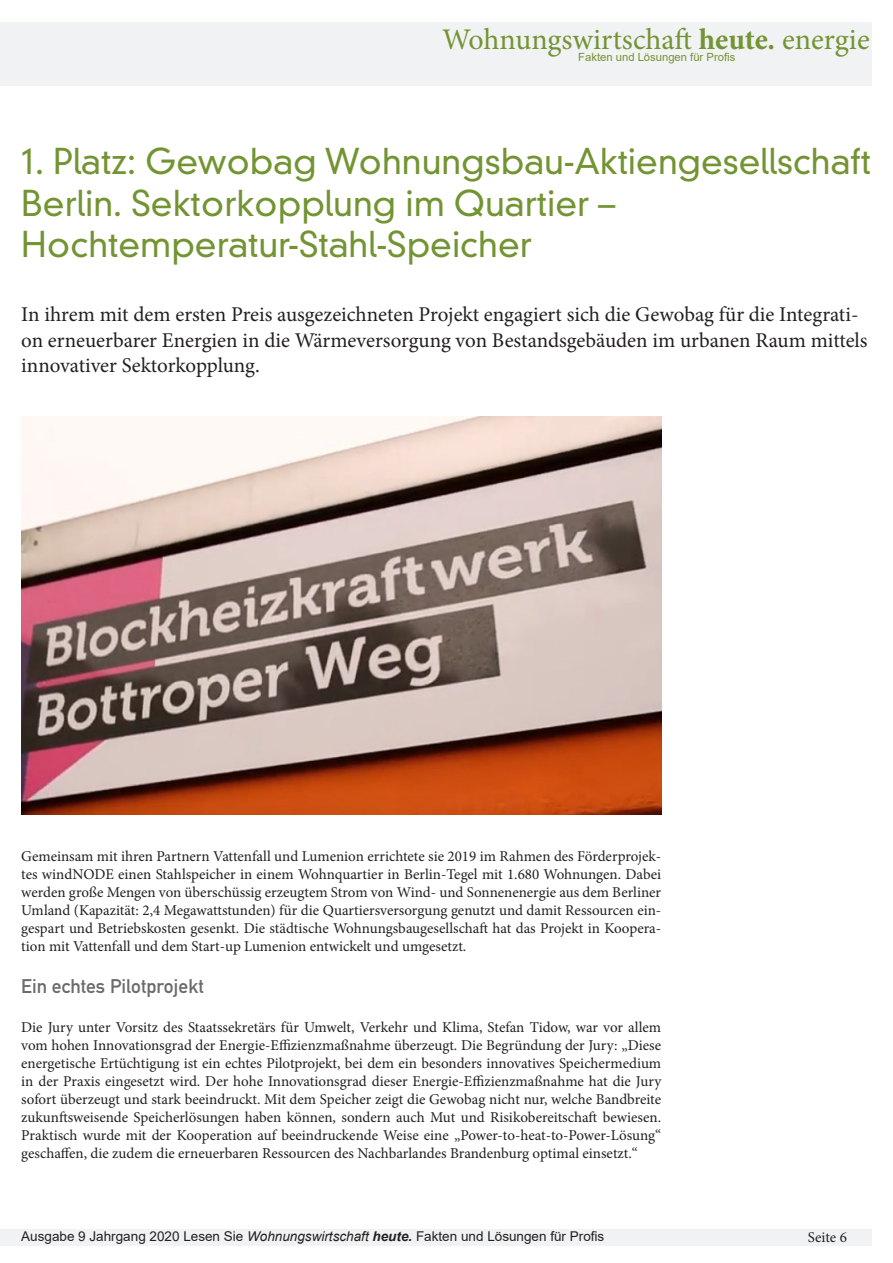
<style>
.page{position:relative;width:893px;height:1263px;background:#fff}
.page>*{position:absolute;margin:0;border:0;box-sizing:border-box;transform-origin:0 0}
.t1{font:300 34.5px/41.4px "DIN Neuzeit Grotesk Std";color:#739433}
.t2{font:30px "Minion Pro";color:#739433}
.t3{font:21px/25.2px "Minion Pro";color:#231f20}
.t4{font:19.5px "DIN Mittelschrift Std";color:#6b6b6b}
.t5{font:15px/18px "Minion Pro";color:#231f20;text-align:justify}
.t6{font:13.5px "Arial";color:#231f20}
.t7{font:11.25px "Arial";color:#739433}
.s1{font-weight:700}
.s2{font-style:italic}
.s3{font-weight:700;font-style:italic}
</style>
<div class="page">
<div style="left:0;top:22px;width:872px;height:64px;background:#f1f2f3"></div>
<div style="left:0;top:1229px;width:872px;height:17px;background:#f1f2f3"></div>
<img style="left:21px;top:417px;width:640px;height:397px">
<p class="t2" style="left:442px;top:20px;width:429px">Wohnungswirtschaft <span class="s1">heute.</span> energie</p>
<p class="t7" style="left:578px;top:49px;width:158px">Fakten und Lösungen für Profis</p>
<p class="t1" style="left:21px;top:141px;width:851px">1. Platz: Gewobag Wohnungsbau-Aktiengesellschaft<br>Berlin. Sektorkopplung im Quartier –</p>
<p class="t1" style="left:21px;top:224px;width:512px">Hochtemperatur-Stahl-Speicher</p>
<p class="t3" style="left:21px;top:302px;width:848px">In ihrem mit dem ersten Preis ausgezeichneten Projekt engagiert sich die Gewobag für die Integrati&shy;on erneuerbarer Energien in die Wärmeversorgung von Bestandsgebäuden im urbanen Raum mittels innovativer Sektorkopplung.</p>
<p class="t5" style="left:21px;top:848px;width:641px">Gemeinsam mit ihren Partnern Vattenfall und Lumenion errichtete sie 2019 im Rahmen des Förderprojek&shy;tes windNODE einen Stahlspeicher in einem Wohnquartier in Berlin-Tegel mit 1.680 Wohnungen. Dabei werden große Mengen von überschüssig erzeugtem Strom von Wind- und Sonnenenergie aus dem Berliner Umland (Kapazität: 2,4 Megawattstunden) für die Quartiersversorgung genutzt und damit Ressourcen ein&shy;gespart und Betriebskosten gesenkt. Die städtische Wohnungsbaugesellschaft hat das Projekt in Koopera&shy;tion mit Vattenfall und dem Start-up Lumenion entwickelt und umgesetzt.</p>
<p class="t4" style="left:21px;top:974px;width:184px">Ein echtes Pilotprojekt</p>
<p class="t5" style="left:21px;top:1019px;width:641px">Die Jury unter Vorsitz des Staatssekretärs für Umwelt, Verkehr und Klima, Stefan Tidow, war vor allem vom hohen Innovationsgrad der Energie-Effizienzmaßnahme überzeugt. Die Begründung der Jury: „Diese energetische Ertüchtigung ist ein echtes Pilotprojekt, bei dem ein besonders innovatives Speichermedium in der Praxis eingesetzt wird. Der hohe Innovationsgrad dieser Energie-Effizienzmaßnahme hat die Jury sofort überzeugt und stark beeindruckt. Mit dem Speicher zeigt die Gewobag nicht nur, welche Bandbreite zukunftsweisende Speicherlösungen haben können, sondern auch Mut und Risikobereitschaft bewiesen.<br>Praktisch wurde mit der Kooperation auf beeindruckende Weise eine „Power-to-heat-to-Power-Lösung“ geschaffen, die zudem die erneuerbaren Ressourcen des Nachbarlandes Brandenburg optimal einsetzt.“</p>
<p class="t6" style="left:21px;top:1226px;width:585px">Ausgabe 9 Jahrgang 2020 Lesen Sie <span class="s2">Wohnungswirtschaft</span> <span class="s3">heute.</span> Fakten und Lösungen für Profis</p>
<p class="t5" style="left:808px;top:1229px;width:40px">Seite 6</p>
</div>
